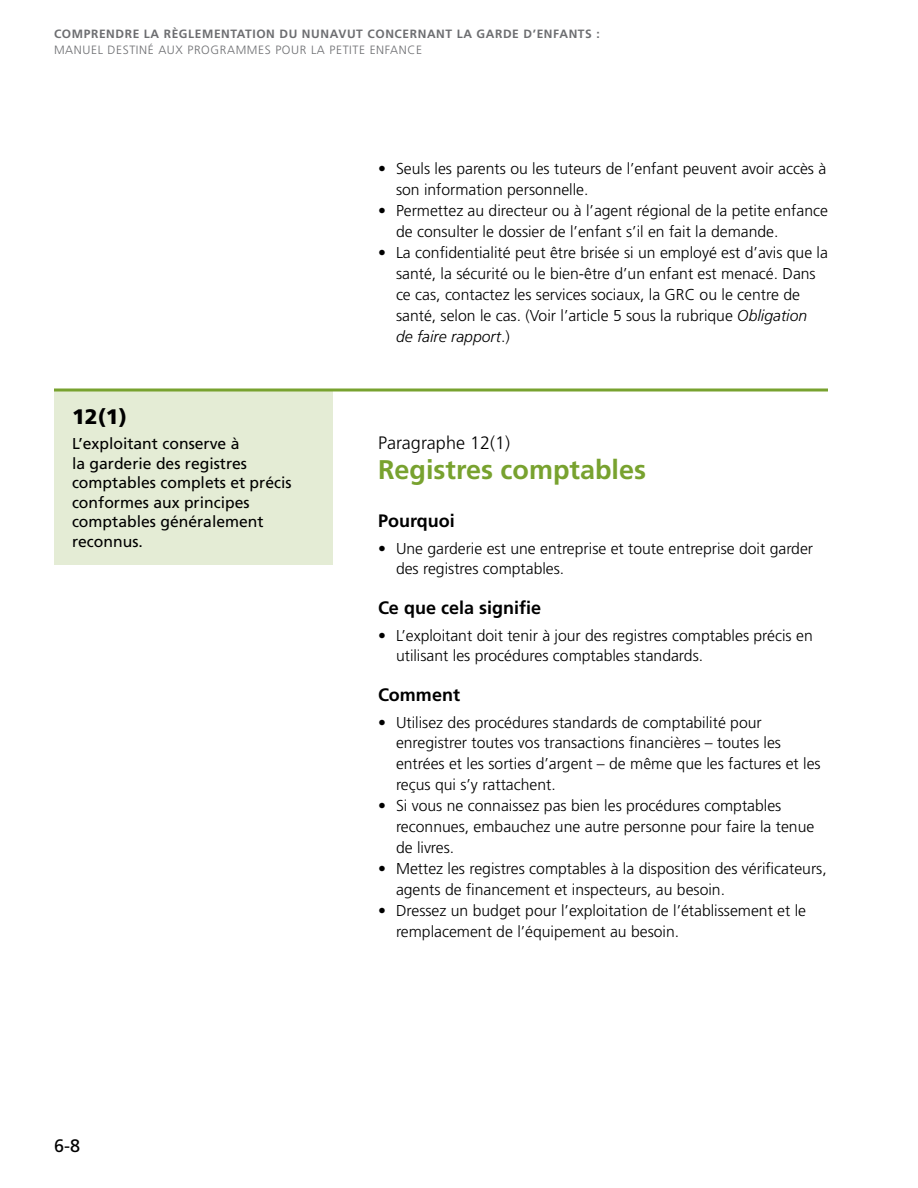
<style>
.page{position:relative;width:918px;height:1188px;background:#fff}
.page>*{position:absolute;margin:0;border:0;box-sizing:border-box;transform-origin:0 0}
.t1{font:700 27px "Frutiger LT Std";color:#78a22f}
.t2{font:900 21px "Frutiger LT Std";color:#000}
.t3{font:700 18px "Frutiger LT Std";color:#000}
.t4{font:300 18px "Frutiger LT Std";color:#000}
.t5{font:18px "Frutiger LT Std";color:#000}
.t6{font:300 15.75px/21px "Frutiger LT Std";color:#000}
.t7{font:15.75px/19.5px "Frutiger LT Std";color:#000}
.t8{font:700 12px "Frutiger LT Std";letter-spacing:.05em;color:#6d6e71}
.t9{font:300 12px "Frutiger LT Std";letter-spacing:.05em;color:#6d6e71}
.s1{font-style:italic}
</style>
<div class="page">
<div style="left:54px;top:390px;width:279px;height:175px;background:#e4ecd5"></div>
<svg style="left:54px;top:388px;width:774px;height:4px;background:#98b860"></svg>
<p class="t8" style="left:54px;top:27px;width:547px">COMPRENDRE LA RÈGLEMENTATION DU NUNAVUT CONCERNANT LA GARDE D’ENFANTS :</p>
<p class="t9" style="left:54px;top:43px;width:370px">MANUEL DESTINÉ AUX PROGRAMMES POUR LA PETITE ENFANCE</p>
<h2 class="t2" style="left:72px;top:404px;width:56px">12(1)</h2>
<p class="t7" style="left:72px;top:434px;width:221px">L’exploitant conserve à<br>la garderie des registres comptables complets et précis conformes aux principes comptables généralement reconnus.</p>
<p class="t5" style="left:54px;top:1135px;width:28px">6-8</p>
<p class="t6" style="left:396px;top:158px;width:432px;text-indent:-18px">• Seuls les parents ou les tuteurs de l’enfant peuvent avoir accès à son information personnelle.</p>
<p class="t6" style="left:396px;top:200px;width:433px;text-indent:-18px">• Permettez au directeur ou à l’agent régional de la petite enfance de consulter le dossier de l’enfant s’il en fait la demande.</p>
<p class="t6" style="left:396px;top:242px;width:434px;text-indent:-18px">• La confidentialité peut être brisée si un employé est d’avis que la santé, la sécurité ou le bien-être d’un enfant est menacé. Dans ce cas, contactez les services sociaux, la GRC ou le centre de santé, selon le cas. (Voir l’article 5 sous la rubrique <span class="s1">Obligation<br>de faire rapport</span>.)</p>
<p class="t4" style="left:378px;top:432px;width:134px">Paragraphe 12(1)</p>
<h1 class="t1" style="left:378px;top:453px;width:270px">Registres comptables</h1>
<p class="t3" style="left:378px;top:510px;width:78px">Pourquoi</p>
<p class="t6" style="left:396px;top:538px;width:419px;text-indent:-18px">• Une garderie est une entreprise et toute entreprise doit garder des registres comptables.</p>
<p class="t3" style="left:378px;top:597px;width:165px">Ce que cela signifie</p>
<p class="t6" style="left:396px;top:625px;width:418px;text-indent:-18px">• L’exploitant doit tenir à jour des registres comptables précis en utilisant les procédures comptables standards.</p>
<p class="t3" style="left:378px;top:684px;width:84px">Comment</p>
<p class="t6" style="left:396px;top:712px;width:426px;text-indent:-18px">• Utilisez des procédures standards de comptabilité pour enregistrer toutes vos transactions financières – toutes les entrées et les sorties d’argent – de même que les factures et les reçus qui s’y rattachent.</p>
<p class="t6" style="left:396px;top:796px;width:420px;text-indent:-18px">• Si vous ne connaissez pas bien les procédures comptables reconnues, embauchez une autre personne pour faire la tenue de livres.</p>
<p class="t6" style="left:396px;top:859px;width:432px;text-indent:-18px">• Mettez les registres comptables à la disposition des vérificateurs, agents de financement et inspecteurs, au besoin.</p>
<p class="t6" style="left:396px;top:901px;width:412px;text-indent:-18px">• Dressez un budget pour l’exploitation de l’établissement et le remplacement de l’équipement au besoin.</p>
</div>
